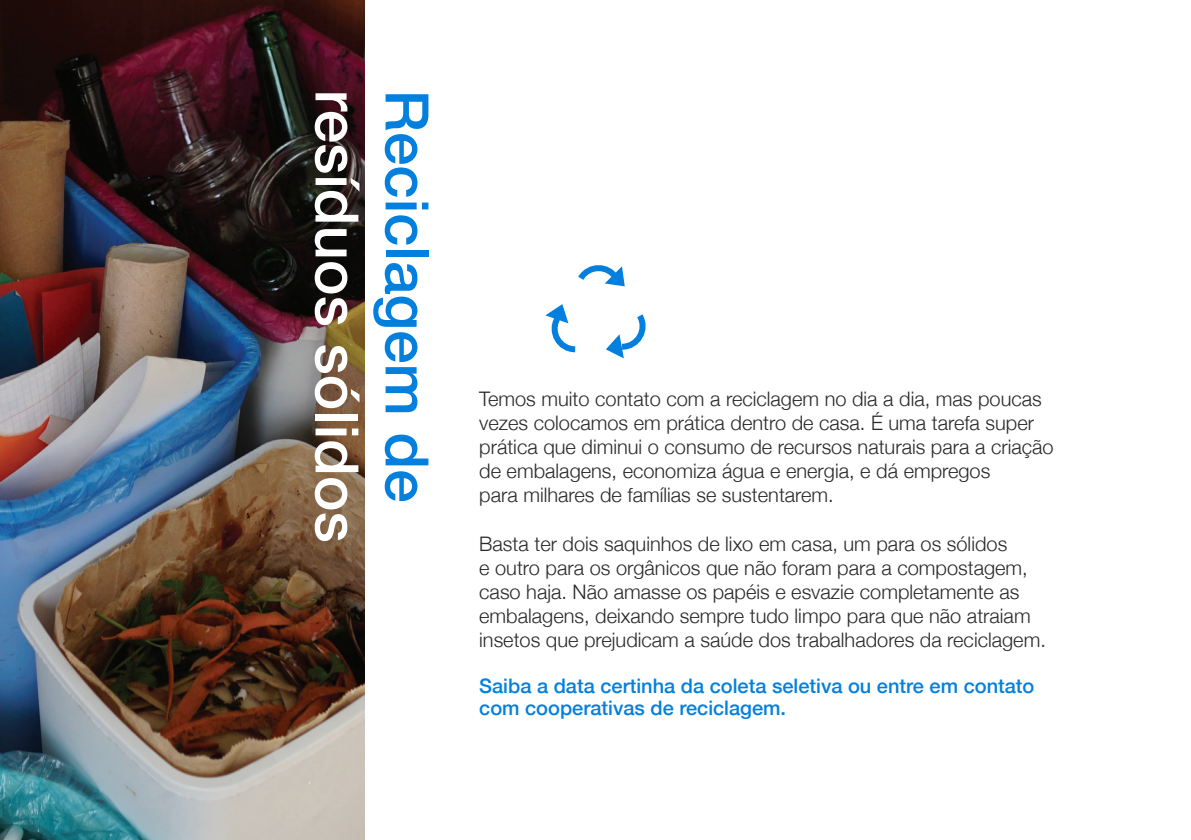
<style>
.page{position:relative;width:1191px;height:840px;background:#fff}
.page>*{position:absolute;margin:0;border:0;box-sizing:border-box;transform-origin:0 0}
.t1{font:500 60px "Helvetica Neue";color:#fff}
.t2{font:500 60px "Helvetica Neue";color:#0380de}
.t3{font:300 20px/24px "Helvetica Neue";color:#292929}
.t4{font:500 20px "Helvetica Neue";color:#0380de}
</style>
<div class="page">
<img style="left:0;top:0;width:364px;height:839px">
<svg style="left:545px;top:265px;width:101px;height:93px"></svg>
<p class="t1" style="left:385px;top:90px;width:454px;rotate:90deg">resíduos sólidos</p>
<p class="t2" style="left:455px;top:90px;width:414px;rotate:90deg">Reciclagem de</p>
<p class="t3" style="left:479px;top:386px;width:564px">Temos muito contato com a reciclagem no dia a dia, mas poucas</p>
<p class="t3" style="left:479px;top:410px;width:556px">vezes colocamos em prática dentro de casa. É uma tarefa super</p>
<p class="t3" style="left:479px;top:434px;width:576px">prática que diminui o consumo de recursos naturais para a criação</p>
<p class="t3" style="left:479px;top:458px;width:512px">de embalagens, economiza água e energia, e dá empregos</p>
<p class="t3" style="left:479px;top:482px;width:356px">para milhares de famílias se sustentarem.</p>
<p class="t3" style="left:479px;top:530px;width:529px">Basta ter dois saquinhos de lixo em casa, um para os sólidos</p>
<p class="t3" style="left:479px;top:554px;width:550px">e outro para os orgânicos que não foram para a compostagem,</p>
<p class="t3" style="left:479px;top:578px;width:553px">caso haja. Não amasse os papéis e esvazie completamente as embalagens, deixando sempre tudo limpo para que não atraiam</p>
<p class="t3" style="left:479px;top:626px;width:568px">insetos que prejudicam a saúde dos trabalhadores da reciclagem.</p>
<p class="t4" style="left:479px;top:669px;width:557px">Saiba a data certinha da coleta seletiva ou entre em contato</p>
<p class="t4" style="left:479px;top:691px;width:308px">com cooperativas de reciclagem.</p>
</div>
